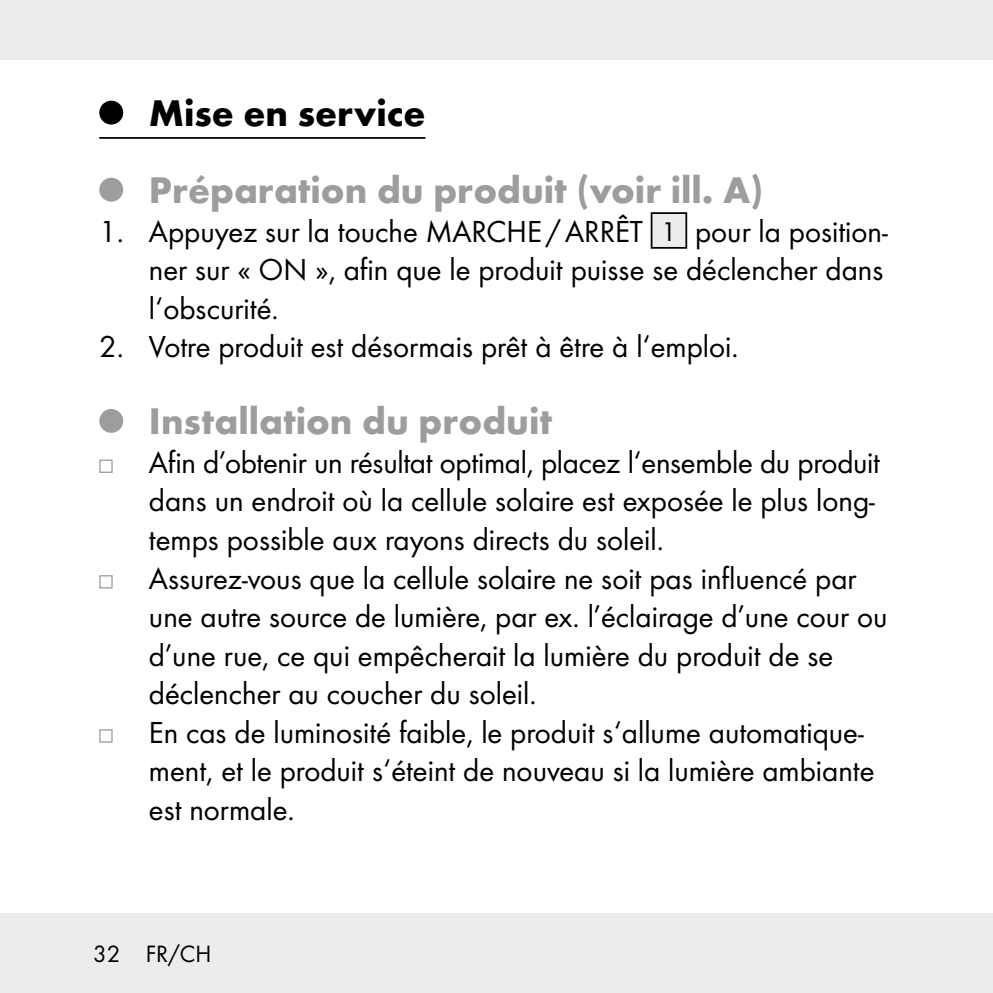
<style>
.page{position:relative;width:993px;height:993px;background:#fff}
.page>*{position:absolute;margin:0;border:0;box-sizing:border-box;transform-origin:0 0}
.t1{font:700 38.5px "Futura";color:#9c9d9d}
.t2{font:700 38.5px "Futura";color:#000}
.t3{font:31.5px/38.5px "Futura Boo";color:#000}
.t4{font:24.5px "Futura Boo";color:#000}
.s1{font-size:28px}
</style>
<div class="page">
<div style="left:0;top:913px;width:992px;height:79px;background:#ececec"></div>
<div style="left:0;top:0;width:992px;height:60px;background:#ececec"></div>
<hr style="left:99px;top:137px;width:326px;height:2px;background:#000">
<div style="left:99px;top:101px;width:24px;height:23px;background:#000;border-radius:50%"></div>
<div style="left:99px;top:178px;width:24px;height:23px;background:#9c9d9d;border-radius:50%"></div>
<div style="left:651px;top:213px;width:35px;height:35px;background:#ececec"></div>
<div style="left:650px;top:212px;width:37px;height:37px;border:2px solid #000"></div>
<div style="left:99px;top:409px;width:24px;height:23px;background:#9c9d9d;border-radius:50%"></div>
<svg style="left:99px;top:459px;width:14px;height:13px"></svg>
<svg style="left:99px;top:575px;width:14px;height:13px"></svg>
<svg style="left:99px;top:729px;width:14px;height:13px"></svg>
<p class="t2" style="left:149px;top:89px;width:278px">Mise en service</p>
<p class="t1" style="left:149px;top:166px;width:616px">Préparation du produit (voir ill. A)</p>
<p class="t3" style="left:149px;top:212px;width:740px;text-indent:-50px">1. Appuyez sur la touche MARCHE /ARRÊT <span class="s1">1</span> pour la position&shy;ner sur « ON », afin que le produit puisse se déclencher dans l‘obscurité.</p>
<p class="t3" style="left:99px;top:327px;width:640px">2. Votre produit est désormais prêt à être à l‘emploi.</p>
<p class="t1" style="left:149px;top:397px;width:404px">Installation du produit</p>
<p class="t3" style="left:149px;top:443px;width:740px">Afin d’obtenir un résultat optimal, placez l‘ensemble du produit dans un endroit où la cellule solaire est exposée le plus long&shy;temps possible aux rayons directs du soleil.<br>Assurez-vous que la cellule solaire ne soit pas influencé par une autre source de lumière, par ex. l’éclairage d’une cour ou d’une rue, ce qui empêcherait la lumière du produit de se déclencher au coucher du soleil.<br>En cas de luminosité faible, le produit s‘allume automatique&shy;ment, et le produit s‘éteint de nouveau si la lumière ambiante est normale.</p>
<p class="t4" style="left:93px;top:939px;width:120px">32 FR/CH</p>
</div>
